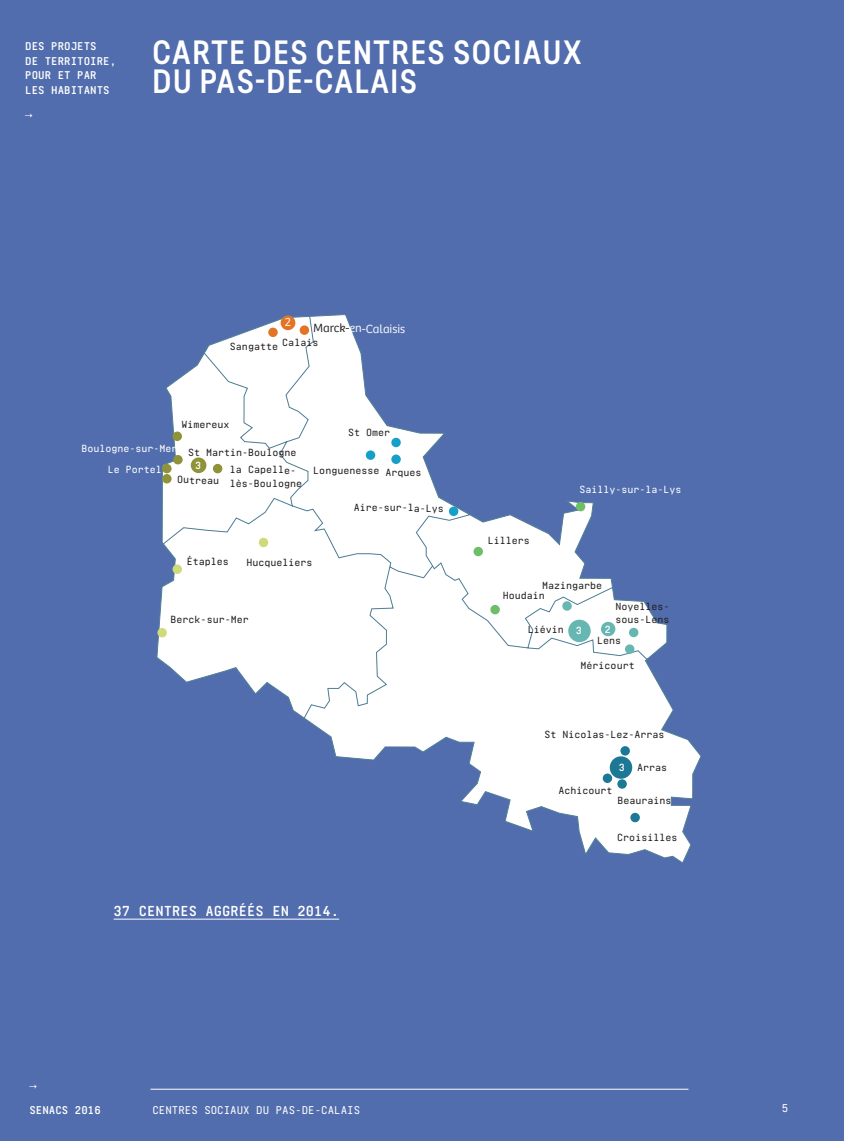
<style>
.page{position:relative;width:844px;height:1141px;background:#fff}
.page>*{position:absolute;margin:0;border:0;box-sizing:border-box;transform-origin:0 0}
.t1{font:500 31.5px/29.8px "Predige";letter-spacing:.05em;color:#fff}
.CHAPO{font:700 15.75px "Realtime Rounded";color:#fff}
.t2{font:300 12.42px "Bree";letter-spacing:-.005em;color:#fff}
.t3{font:700 12.25px/14.7px "Realtime Rounded";color:#fff}
.t4{font:600 12.25px "Realtime Rounded";color:#fff}
.t5{font:700 12.25px "Letter Gothic Std";color:#fff}
.t6{font:600 11.38px/13.7px "Realtime Rounded";letter-spacing:-.005em;color:#231f20}
.t7{font:600 11.38px "Realtime Rounded";letter-spacing:-.005em;color:#fff}
.t8{font:700 11.38px "Realtime Rounded";color:#fff}
.s1{color:#231f20}
</style>
<div class="page">
<div style="left:0;top:0;width:843px;height:1141px;background:#526dad"></div>
<hr style="left:150px;top:1089px;width:538px;height:1px;background:#fff">
<svg style="left:156px;top:314px;width:545px;height:549px"></svg>
<div style="left:299px;top:325px;width:10px;height:10px;background:#e37325;border-radius:50%"></div>
<div style="left:268px;top:328px;width:10px;height:9px;background:#e37325;border-radius:50%"></div>
<div style="left:172px;top:432px;width:10px;height:9px;background:#8f9237;border-radius:50%"></div>
<div style="left:191px;top:457px;width:15px;height:16px;background:#8f9237;border-radius:50%"></div>
<div style="left:162px;top:474px;width:9px;height:9px;background:#8f9237;border-radius:50%"></div>
<div style="left:213px;top:464px;width:9px;height:9px;background:#8f9237;border-radius:50%"></div>
<div style="left:391px;top:455px;width:9px;height:9px;background:#16a0c8;border-radius:50%"></div>
<div style="left:449px;top:507px;width:9px;height:9px;background:#16a0c8;border-radius:50%"></div>
<div style="left:366px;top:450px;width:9px;height:10px;background:#16a0c8;border-radius:50%"></div>
<div style="left:391px;top:438px;width:9px;height:9px;background:#16a0c8;border-radius:50%"></div>
<div style="left:473px;top:547px;width:10px;height:9px;background:#6dbe67;border-radius:50%"></div>
<div style="left:490px;top:605px;width:9px;height:9px;background:#6dbe67;border-radius:50%"></div>
<div style="left:157px;top:628px;width:10px;height:9px;background:#cfdb7a;border-radius:50%"></div>
<div style="left:172px;top:564px;width:10px;height:10px;background:#cfdb7a;border-radius:50%"></div>
<div style="left:259px;top:538px;width:9px;height:9px;background:#cfdb7a;border-radius:50%"></div>
<div style="left:575px;top:502px;width:10px;height:9px;background:#6dbe67;border-radius:50%"></div>
<div style="left:624px;top:644px;width:10px;height:10px;background:#66b6b2;border-radius:50%"></div>
<div style="left:609px;top:756px;width:23px;height:23px;background:#1c7894;border-radius:50%"></div>
<div style="left:628px;top:628px;width:10px;height:9px;background:#66b6b2;border-radius:50%"></div>
<div style="left:600px;top:622px;width:15px;height:14px;background:#66b6b2;border-radius:50%"></div>
<div style="left:620px;top:746px;width:9px;height:10px;background:#1c7894;border-radius:50%"></div>
<div style="left:602px;top:774px;width:10px;height:9px;background:#1c7894;border-radius:50%"></div>
<div style="left:617px;top:779px;width:9px;height:10px;background:#1c7894;border-radius:50%"></div>
<div style="left:630px;top:813px;width:9px;height:9px;background:#1c7894;border-radius:50%"></div>
<div style="left:162px;top:464px;width:9px;height:9px;background:#8f9237;border-radius:50%"></div>
<div style="left:173px;top:455px;width:9px;height:9px;background:#8f9237;border-radius:50%"></div>
<div style="left:562px;top:601px;width:9px;height:10px;background:#66b6b2;border-radius:50%"></div>
<div style="left:280px;top:315px;width:15px;height:15px;background:#e37325;border-radius:50%"></div>
<div style="left:568px;top:620px;width:22px;height:22px;background:#66b6b2;border-radius:50%"></div>
<hr style="left:114px;top:919px;width:225px;height:1px;background:#fff">
<p class="t3" style="left:25px;top:38px;width:92px">DES PROJETS<br>DE TERRITOIRE,<br>POUR ET PAR<br>LES HABITANTS</p>
<p class="t5" style="left:25px;top:108px;width:9px">→</p>
<p class="t1" style="left:152px;top:37px;width:430px">CARTE DES CENTRES SOCIAUX<br>DU PAS-DE-CALAIS</p>
<p class="t2" style="left:285px;top:315px;width:8px">2</p>
<p class="t2" style="left:313px;top:321px;width:93px"><span class="s1">Marck-</span>en-Calaisis</p>
<p class="t6" style="left:282px;top:335px;width:38px">Calais</p>
<p class="t6" style="left:230px;top:339px;width:50px">Sangatte</p>
<p class="t6" style="left:181px;top:417px;width:50px">Wimereux</p>
<p class="t6" style="left:188px;top:445px;width:110px">St Martin-Boulogne</p>
<p class="t6" style="left:177px;top:472px;width:44px">Outreau</p>
<p class="t7" style="left:81px;top:441px;width:98px">Boulogne-sur-Mer</p>
<p class="t8" style="left:195px;top:458px;width:8px">3</p>
<p class="t6" style="left:230px;top:462px;width:74px">la Capelle&shy;lès-Boulogne</p>
<p class="t7" style="left:108px;top:462px;width:56px">Le Portel</p>
<p class="t6" style="left:348px;top:425px;width:44px">St Omer</p>
<p class="t6" style="left:313px;top:463px;width:110px">Longuenesse Arques</p>
<p class="t6" style="left:353px;top:500px;width:92px">Aire-sur-la-Lys</p>
<p class="t6" style="left:187px;top:553px;width:44px">Étaples</p>
<p class="t6" style="left:246px;top:555px;width:68px">Hucqueliers</p>
<p class="t6" style="left:170px;top:612px;width:80px">Berck-sur-Mer</p>
<p class="CHAPO" style="left:114px;top:900px;width:227px">37 CENTRES AGGRÉÉS EN 2014.</p>
<p class="t6" style="left:488px;top:533px;width:44px">Lillers</p>
<p class="t7" style="left:579px;top:482px;width:104px">Sailly-sur-la-Lys</p>
<p class="t6" style="left:542px;top:577px;width:62px">Mazingarbe</p>
<p class="t6" style="left:502px;top:588px;width:44px">Houdain</p>
<p class="t6" style="left:527px;top:621px;width:38px">Liévin</p>
<p class="t8" style="left:575px;top:623px;width:8px">3</p>
<p class="t6" style="left:615px;top:598px;width:56px">Noyelles&shy;sous-Lens</p>
<p class="t8" style="left:604px;top:621px;width:8px">2</p>
<p class="t6" style="left:597px;top:633px;width:26px">Lens</p>
<p class="t6" style="left:580px;top:658px;width:56px">Méricourt</p>
<p class="t6" style="left:544px;top:726px;width:122px">St Nicolas-Lez-Arras</p>
<p class="t6" style="left:637px;top:760px;width:32px">Arras</p>
<p class="t6" style="left:617px;top:793px;width:56px">Beaurains</p>
<p class="t6" style="left:617px;top:829px;width:62px">Croisilles</p>
<p class="t8" style="left:618px;top:759px;width:8px">3</p>
<p class="t6" style="left:558px;top:783px;width:56px">Achicourt</p>
<p class="t5" style="left:29px;top:1079px;width:9px">→</p>
<p class="t3" style="left:29px;top:1101px;width:73px">SENACS 2016</p>
<p class="t4" style="left:152px;top:1101px;width:209px">CENTRES SOCIAUX DU PAS-DE-CALAIS</p>
<p class="t4" style="left:781px;top:1100px;width:8px">5</p>
</div>
